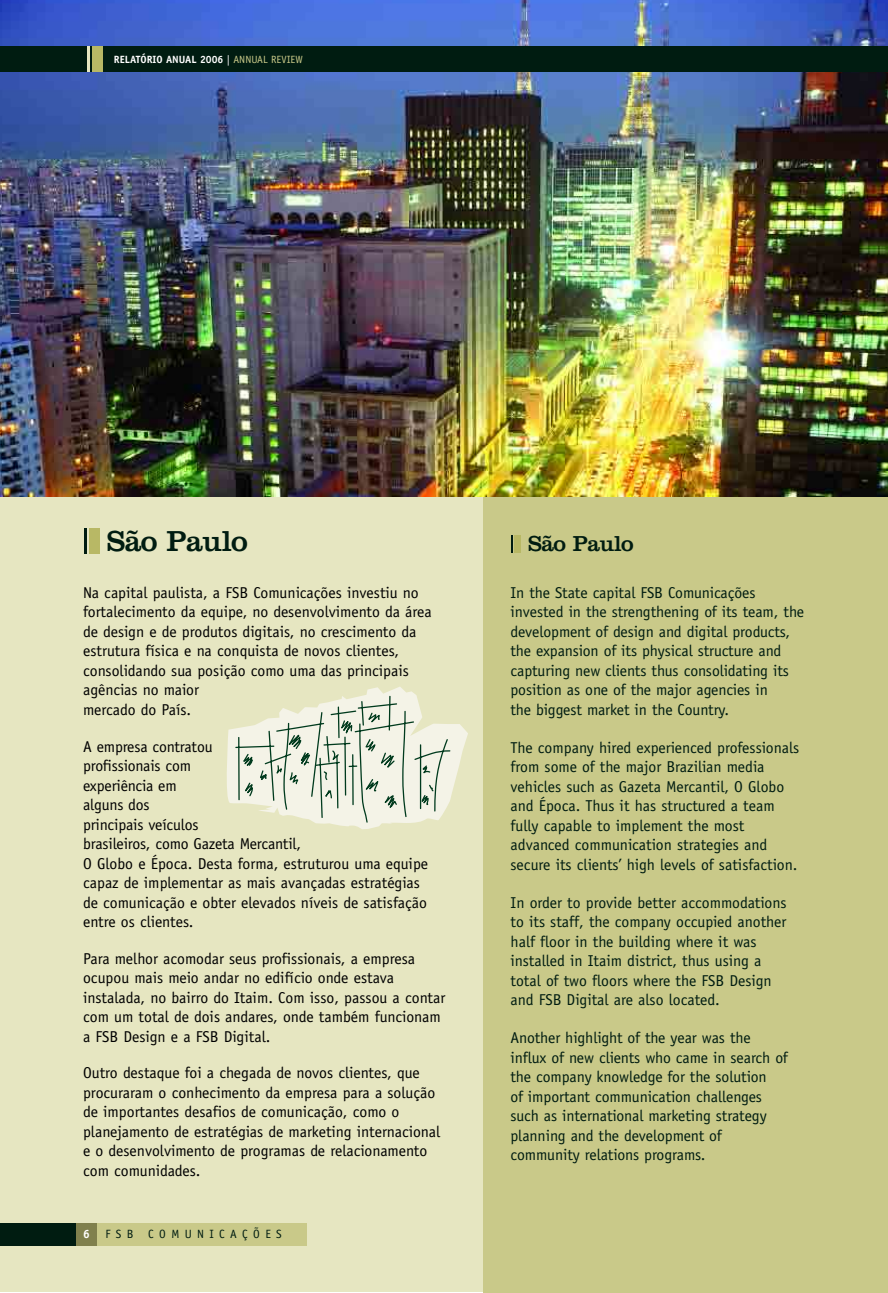
<style>
.page{position:relative;width:888px;height:1293px;background:#fff}
.page>*{position:absolute;margin:0;border:0;box-sizing:border-box;transform-origin:0 0}
.t1{font:30px "Clarendon";letter-spacing:-.02em;color:#001c11}
.t2{font:22.5px "Clarendon";letter-spacing:-.02em;color:#001c11}
.t3{font:15.75px/19.5px "Officina Sans";color:#000}
.t4{font:15.75px/19.5px "Officina Sans";letter-spacing:-.005em;color:#001c11}
.t5{font:12px "Officina Sans";letter-spacing:.45em;color:#001c11}
.t6{font:700 12px "Officina Sans";color:#fff}
.t7{font:700 10.5px "Officina Sans";color:#fff}
.s1{font-weight:400}
.s2{font-weight:400;color:#c9c989}
</style>
<div class="page">
<div style="left:0;top:7px;width:483px;height:1284px;background:#e6e6c1"></div>
<div style="left:483px;top:8px;width:404px;height:1284px;background:#c9c989"></div>
<img style="left:0;top:0;width:887px;height:496px">
<svg style="left:227px;top:687px;width:241px;height:142px"></svg>
<div style="left:0;top:47px;width:887px;height:25px;background:#001c11"></div>
<div style="left:92px;top:47px;width:10px;height:25px;background:#b8b865"></div>
<hr style="left:87px;top:47px;width:3px;height:25px;background:#e6e6c1">
<div style="left:0;top:1223px;width:306px;height:23px;background:#c9c989"></div>
<div style="left:0;top:1223px;width:80px;height:23px;background:#001c11"></div>
<div style="left:76px;top:1223px;width:20px;height:23px;background:#80804d"></div>
<div style="left:88px;top:528px;width:11px;height:26px;background:#b8b865"></div>
<hr style="left:84px;top:528px;width:3px;height:26px;background:#001c11">
<div style="left:514px;top:535px;width:6px;height:18px;background:#b8b865"></div>
<svg style="left:511px;top:535px;width:2px;height:18px"></svg>
<p class="t7" style="left:114px;top:55px;width:190px">RELATÓRIO ANUAL 2006 <span class="s1">|</span> <span class="s2">ANNUAL REVIEW</span></p>
<h1 class="t1" style="left:107px;top:531px;width:142px">São Paulo</h1>
<p class="t3" style="left:83px;top:584px;width:350px">Na capital paulista, a FSB Comunicações investiu no fortalecimento da equipe, no desenvolvimento da área de design e de produtos digitais, no crescimento da estrutura física e na conquista de novos clientes, consolidando sua posição como uma das principais agências no maior<br>mercado do País.</p>
<p class="t3" style="left:83px;top:737px;width:346px">A empresa contratou<br>profissionais com<br>experiência em<br>alguns dos<br>principais veículos<br>brasileiros, como Gazeta Mercantil,<br>O Globo e Época. Desta forma, estruturou uma equipe capaz de implementar as mais avançadas estratégias de comunicação e obter elevados níveis de satisfação entre os clientes.</p>
<p class="t3" style="left:83px;top:949px;width:363px">Para melhor acomodar seus profissionais, a empresa ocupou mais meio andar no edifício onde estava instalada, no bairro do Itaim. Com isso, passou a contar com um total de dois andares, onde também funcionam a FSB Design e a FSB Digital.</p>
<p class="t3" style="left:83px;top:1064px;width:358px">Outro destaque foi a chegada de novos clientes, que procuraram o conhecimento da empresa para a solução de importantes desafios de comunicação, como o planejamento de estratégias de marketing internacional e o desenvolvimento de programas de relacionamento com comunidades.</p>
<p class="t6" style="left:83px;top:1229px;width:8px">6</p>
<p class="t5" style="left:105px;top:1229px;width:178px">FSB COMUNICAÇÕES</p>
<h2 class="t2" style="left:528px;top:536px;width:107px">São Paulo</h2>
<p class="t4" style="left:510px;top:583px;width:295px">In the State capital FSB Comunicações invested in the strengthening of its team, the development of design and digital products, the expansion of its physical structure and capturing new clients thus consolidating its position as one of the major agencies in<br>the biggest market in the Country.</p>
<p class="t4" style="left:510px;top:738px;width:290px">The company hired experienced professionals from some of the major Brazilian media vehicles such as Gazeta Mercantil, O Globo and Época. Thus it has structured a team fully capable to implement the most advanced communication strategies and secure its clients’ high levels of satisfaction.</p>
<p class="t4" style="left:510px;top:893px;width:277px">In order to provide better accommodations to its staff, the company occupied another half floor in the building where it was installed in Itaim district, thus using a total of two floors where the FSB Design and FSB Digital are also located.</p>
<p class="t4" style="left:510px;top:1029px;width:279px">Another highlight of the year was the influx of new clients who came in search of the company knowledge for the solution<br>of important communication challenges such as international marketing strategy planning and the development of community relations programs.</p>
</div>
